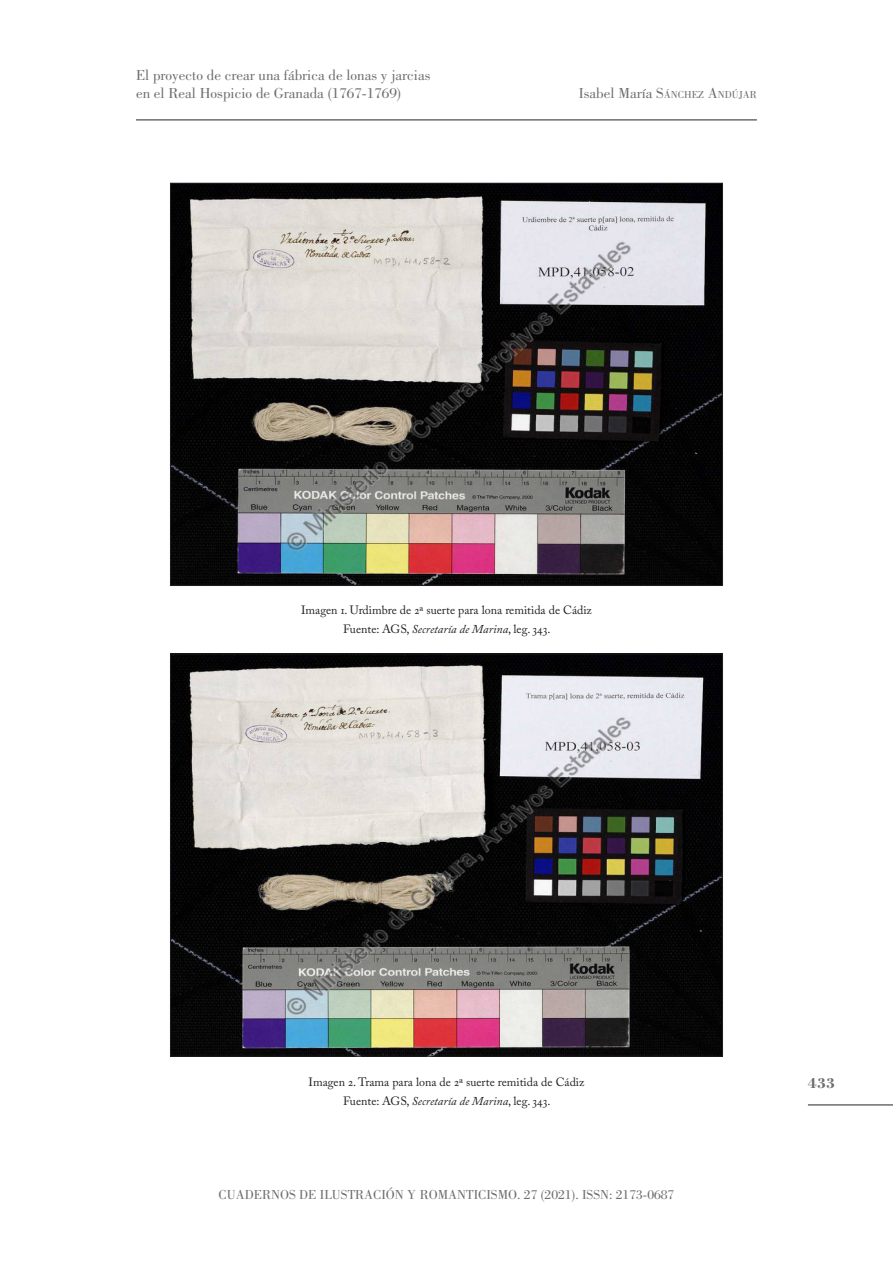
<style>
.page{position:relative;width:893px;height:1263px;background:#fff}
.page>*{position:absolute;margin:0;border:0;box-sizing:border-box;transform-origin:0 0}
.t1{font:15px/18px "Bodoni Std";color:#6c6d70}
.t2{font:700 15px "Bodoni Std";color:#6c6d70}
.t3{font:13.5px "Bodoni Std";color:#6c6d70}
.Texto{font:12px "Adobe Caslon Pro";color:#231f20}
.t4{font:10.5px "Bodoni Std";color:#6c6d70}
.s1{font-size:15px}
.s2{font-style:italic}
</style>
<div class="page">
<hr style="left:136px;top:119px;width:621px;height:2px;background:#6c6d70">
<hr style="left:808px;top:1104px;width:85px;height:2px;background:#6c6d70">
<img style="left:172px;top:185px;width:549px;height:399px">
<img style="left:172px;top:655px;width:549px;height:399px">
<p class="t1" style="left:136px;top:66px;width:296px">El proyecto de crear una fábrica de lonas y jarcias en el Real Hospicio de Granada (1767-1769)</p>
<p class="t4" style="left:579px;top:88px;width:180px"><span class="s1">Isabel María</span> <span class="s1">S</span>ÁNCHEZ <span class="s1">A</span>NDÚJAR</p>
<p class="Texto" style="left:301px;top:602px;width:292px">Imagen 1. Urdimbre de 2ª suerte para lona remitida de Cádiz</p>
<p class="Texto" style="left:343px;top:621px;width:209px">Fuente: AGS, <span class="s2">Secretaría de Marina</span>, leg. 343.</p>
<p class="Texto" style="left:309px;top:1075px;width:277px">Imagen 2. Trama para lona de 2ª suerte remitida de Cádiz</p>
<p class="Texto" style="left:343px;top:1094px;width:209px">Fuente: AGS, <span class="s2">Secretaría de Marina</span>, leg. 343.</p>
<p class="t3" style="left:219px;top:1187px;width:457px">CUADERNOS DE ILUSTRACIÓN Y ROMANTICISMO. 27 (2021). ISSN: 2173-0687</p>
<p class="t2" style="left:808px;top:1074px;width:29px">433</p>
</div>
